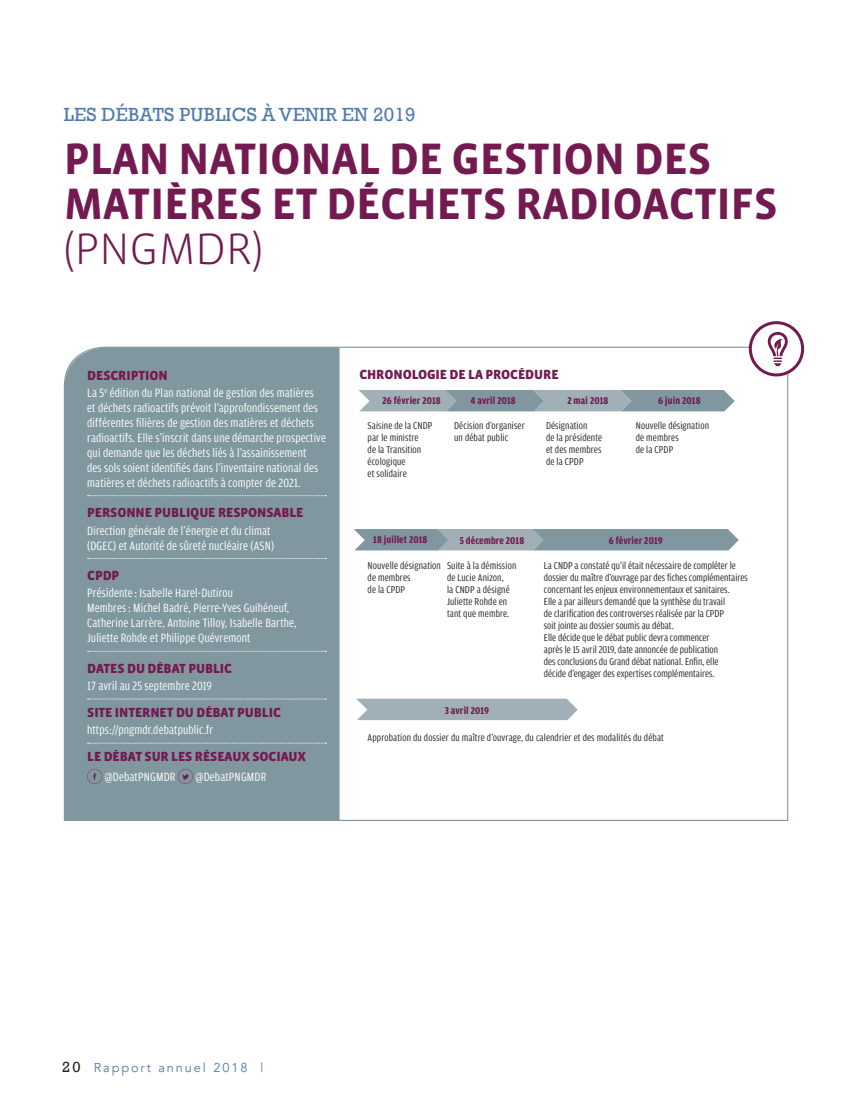
<style>
.page{position:relative;width:851px;height:1106px;background:#fff}
.page>*{position:absolute;margin:0;border:0;box-sizing:border-box;transform-origin:0 0}
.t1{font:700 45px/45px "Vista Sans";letter-spacing:-.01em;color:#731a51}
.t2{font:19.5px "Rockwell";letter-spacing:.01em;color:#517aae}
.t3{font:900 13.5px "Vista Sans";letter-spacing:-.01em;color:#731a51}
.t4{font:12.75px/15px "Amplitude Cond";letter-spacing:.015em;color:#fff}
.t5{font:12.75px "Avenir";letter-spacing:.15em;color:#517aae}
.t6{font:10.5px/12px "Amplitude Cond";letter-spacing:.005em;color:#231f20}
.t7{font:700 10.5px "Amplitude Cond";letter-spacing:.015em;color:#731a51}
.s1{font-weight:300}
.s2{font-family:"Rockwell";font-size:15px;color:#231f20}
</style>
<div class="page">
<svg style="left:63px;top:346px;width:725px;height:475px"></svg>
<div style="left:64px;top:347px;width:275px;height:474px;background:#81979f"></div>
<svg style="left:88px;top:495px;width:238px;height:1px"></svg>
<svg style="left:88px;top:558px;width:238px;height:1px"></svg>
<svg style="left:88px;top:651px;width:238px;height:1px"></svg>
<svg style="left:88px;top:698px;width:238px;height:1px"></svg>
<svg style="left:88px;top:742px;width:238px;height:1px"></svg>
<svg style="left:87px;top:769px;width:15px;height:15px"></svg>
<svg style="left:178px;top:769px;width:15px;height:15px"></svg>
<svg style="left:356px;top:698px;width:221px;height:22px;background:#a8b5bb"></svg>
<svg style="left:358px;top:390px;width:376px;height:21px;background:#93a5ac"></svg>
<svg style="left:353px;top:529px;width:385px;height:21px;background:#8c9fa7"></svg>
<div style="left:750px;top:323px;width:52px;height:52px;background:#fff;border-radius:50%"></div>
<svg style="left:767px;top:332px;width:20px;height:34px"></svg>
<div style="left:748px;top:321px;width:56px;height:55px;border:3px solid #731a51;border-radius:50%"></div>
<p class="t2" style="left:64px;top:103px;width:353px">LES DÉBATS PUBLICS À VENIR EN 2019</p>
<p class="t1" style="left:64px;top:137px;width:715px">PLAN NATIONAL DE GESTION DES<br>MATIÈRES ET DÉCHETS RADIOACTIFS <span class="s1">(PNGMDR)</span></p>
<p class="t3" style="left:87px;top:368px;width:82px">DESCRIPTION</p>
<p class="t4" style="left:87px;top:385px;width:240px">La 5<sup>e</sup> édition du Plan national de gestion des matières<br>et déchets radioactifs prévoit l’approfondissement des différentes filières de gestion des matières et déchets radioactifs. Elle s’inscrit dans une démarche prospective qui demande que les déchets liés à l’assainissement<br>des sols soient identifiés dans l’inventaire national des matières et déchets radioactifs à compter de 2021.</p>
<p class="t3" style="left:87px;top:506px;width:218px">PERSONNE PUBLIQUE RESPONSABLE</p>
<p class="t4" style="left:87px;top:523px;width:188px">Direction générale de l’énergie et du climat (DGEC) et Autorité de sûreté nucléaire (ASN)</p>
<p class="t3" style="left:87px;top:568px;width:34px">CPDP</p>
<p class="t4" style="left:87px;top:585px;width:211px">Présidente: Isabelle Harel-Dutirou<br>Membres: Michel Badré, Pierre-Yves Guihéneuf, Catherine Larrère, Antoine Tilloy, Isabelle Barthe, Juliette Rohde et Philippe Quévremont</p>
<p class="t3" style="left:87px;top:661px;width:146px">DATES DU DÉBAT PUBLIC</p>
<p class="t4" style="left:87px;top:678px;width:126px">17 avril au 25 septembre 2019</p>
<p class="t3" style="left:87px;top:705px;width:195px">SITE INTERNET DU DÉBAT PUBLIC</p>
<p class="t4" style="left:87px;top:722px;width:128px">https://pngmdr.debatpublic.fr</p>
<p class="t3" style="left:87px;top:750px;width:220px">LE DÉBAT SUR LES RÉSEAUX SOCIAUX</p>
<p class="t4" style="left:105px;top:769px;width:72px">@DebatPNGMDR</p>
<p class="t4" style="left:195px;top:769px;width:72px">@DebatPNGMDR</p>
<p class="t3" style="left:359px;top:367px;width:201px">CHRONOLOGIE DE LA PROCÉDURE</p>
<p class="t7" style="left:382px;top:395px;width:60px">26 février 2018</p>
<p class="t7" style="left:470px;top:395px;width:47px">4 avril 2018</p>
<p class="t7" style="left:567px;top:395px;width:43px">2 mai 2018</p>
<p class="t7" style="left:658px;top:395px;width:44px">6 juin 2018</p>
<p class="t6" style="left:367px;top:419px;width:66px">Saisine de la CNDP par le ministre<br>de la Transition écologique<br>et solidaire</p>
<p class="t6" style="left:454px;top:419px;width:72px">Décision d’organiser un débat public</p>
<p class="t6" style="left:546px;top:419px;width:57px">Désignation<br>de la présidente et des membres de la CPDP</p>
<p class="t6" style="left:635px;top:419px;width:75px">Nouvelle désignation de membres<br>de la CPDP</p>
<p class="t7" style="left:373px;top:534px;width:56px">18 juillet 2018</p>
<p class="t7" style="left:460px;top:535px;width:66px">5 décembre 2018</p>
<p class="t7" style="left:608px;top:535px;width:55px">6 février 2019</p>
<p class="t6" style="left:367px;top:559px;width:75px">Nouvelle désignation de membres<br>de la CPDP</p>
<p class="t6" style="left:447px;top:559px;width:71px">Suite à la démission de Lucie Anizon,<br>la CNDP a désigné<br>Juliette Rohde en tant que membre.</p>
<p class="t6" style="left:544px;top:559px;width:205px">La CNDP a constaté qu’il était nécessaire de compléter le dossier du maître d’ouvrage par des fiches complémentaires concernant les enjeux environnementaux et sanitaires.<br>Elle a par ailleurs demandé que la synthèse du travail<br>de clarification des controverses réalisée par la CPDP<br>soit jointe au dossier soumis au débat.</p>
<p class="t6" style="left:544px;top:631px;width:176px">Elle décide que le débat public devra commencer après le 15 avril 2019, date annoncée de publication des conclusions du Grand débat national. Enfin, elle décide d’engager des expertises complémentaires.</p>
<p class="t7" style="left:444px;top:704px;width:46px">3 avril 2019</p>
<p class="t6" style="left:367px;top:732px;width:298px">Approbation du dossier du maître d’ouvrage, du calendrier et des modalités du débat</p>
<p class="t5" style="left:62px;top:1060px;width:203px"><span class="s2">20</span> Rapport annuel 2018 |</p>
</div>
